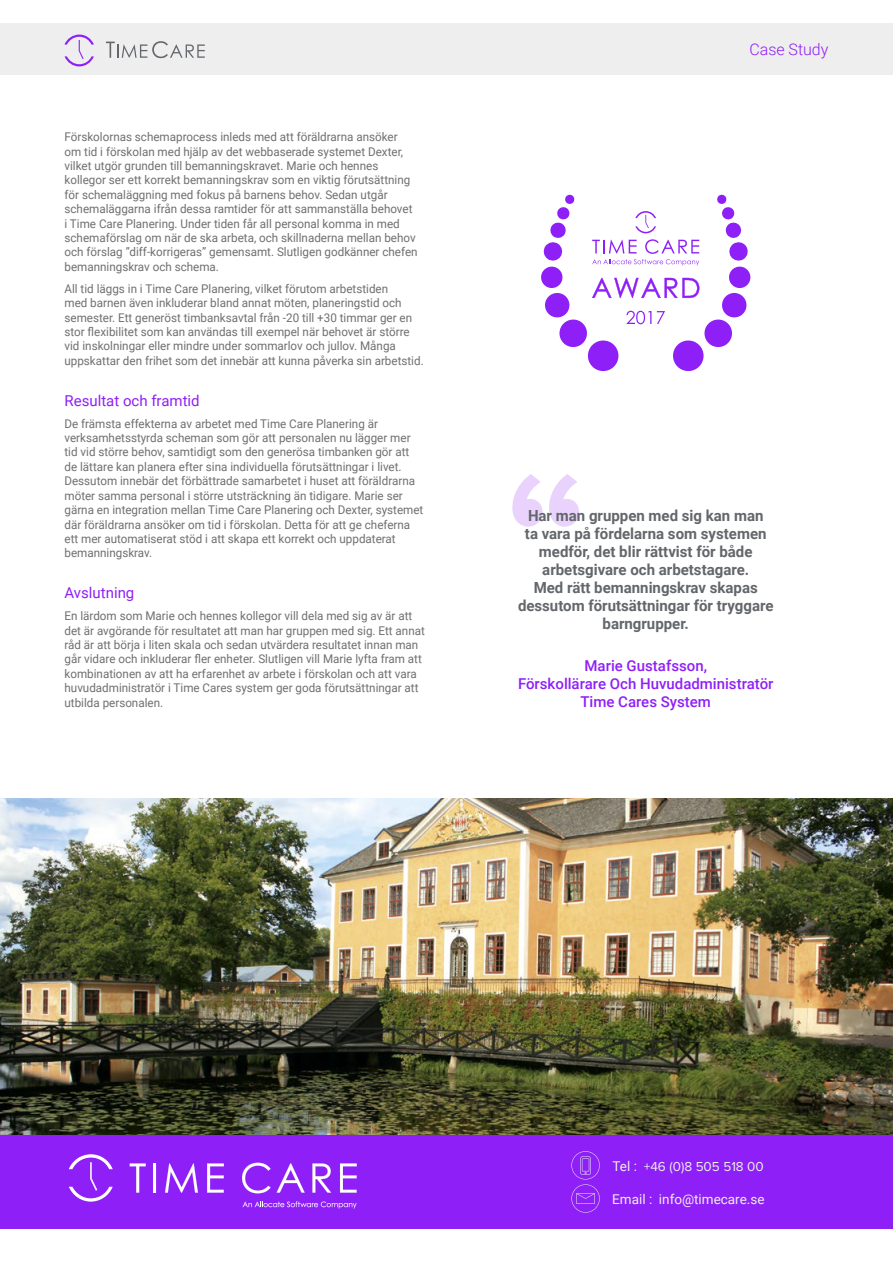
<style>
.page{position:relative;width:893px;height:1263px;background:#fff}
.page>*{position:absolute;margin:0;border:0;box-sizing:border-box;transform-origin:0 0}
.t1{font:700 183.6px "Proxima Nova";color:#8f1ff7}
.t2{font:300 16.05px "Roboto";color:#8f1ff7}
.t3{font:700 15.3px/18px "Roboto";color:#63666a;text-align:center}
.t4{font:500 15px/18px "Roboto";color:#8f1ff7;text-align:center}
.t5{font:15px "Roboto";color:#8f1ff7}
.t6{font:13.5px "Roboto";color:#eee}
.t7{font:13.5px "Proxima Nova";color:#eee}
.t8{font:12px/14.4px "Roboto";color:#706f6f}
.s1{font-family:"Roboto"}
</style>
<div class="page">
<img style="left:0;top:798px;width:893px;height:337px">
<div style="left:0;top:24px;width:893px;height:51px;background:#eee"></div>
<div style="left:0;top:1135px;width:893px;height:94px;background:#8f1ff7"></div>
<svg style="left:571px;top:1151px;width:29px;height:62px"></svg>
<svg style="left:130px;top:1163px;width:16px;height:30px"></svg>
<hr style="left:153px;top:1163px;width:3px;height:30px;background:#fff">
<svg style="left:165px;top:1163px;width:33px;height:30px"></svg>
<svg style="left:207px;top:1163px;width:17px;height:30px"></svg>
<svg style="left:242px;top:1163px;width:63px;height:30px"></svg>
<svg style="left:312px;top:1163px;width:19px;height:30px"></svg>
<svg style="left:340px;top:1163px;width:17px;height:30px"></svg>
<svg style="left:243px;top:1201px;width:114px;height:7px"></svg>
<svg style="left:69px;top:1154px;width:44px;height:47px"></svg>
<svg style="left:106px;top:41px;width:99px;height:17px"></svg>
<svg style="left:65px;top:35px;width:29px;height:31px"></svg>
<svg style="left:541px;top:194px;width:210px;height:177px"></svg>
<p class="t8" style="left:64px;top:129px;width:355px">Förskolornas schemaprocess inleds med att föräldrarna ansöker<br>om tid i förskolan med hjälp av det webbaserade systemet Dexter, vilket utgör grunden till bemanningskravet. Marie och hennes kollegor ser ett korrekt bemanningskrav som en viktig förutsättning för schemaläggning med fokus på barnens behov. Sedan utgår schemaläggarna ifrån dessa ramtider för att sammanställa behovet i Time Care Planering. Under tiden får all personal komma in med schemaförslag om när de ska arbeta, och skillnaderna mellan behov och förslag ”diff-korrigeras” gemensamt. Slutligen godkänner chefen bemanningskrav och schema.</p>
<p class="t8" style="left:64px;top:281px;width:361px">All tid läggs in i Time Care Planering, vilket förutom arbetstiden<br>med barnen även inkluderar bland annat möten, planeringstid och semester. Ett generöst timbanksavtal från -20 till +30 timmar ger en stor flexibilitet som kan användas till exempel när behovet är större vid inskolningar eller mindre under sommarlov och jullov. Många uppskattar den frihet som det innebär att kunna påverka sin arbetstid.</p>
<p class="t5" style="left:65px;top:390px;width:137px">Resultat och framtid</p>
<p class="t8" style="left:64px;top:416px;width:360px">De främsta effekterna av arbetet med Time Care Planering är verksamhetsstyrda scheman som gör att personalen nu lägger mer tid vid större behov, samtidigt som den generösa timbanken gör att de lättare kan planera efter sina individuella förutsättningar i livet.<br>Dessutom innebär det förbättrade samarbetet i huset att föräldrarna möter samma personal i större utsträckning än tidigare. Marie ser gärna en integration mellan Time Care Planering och Dexter, systemet där föräldrarna ansöker om tid i förskolan. Detta för att ge cheferna ett mer automatiserat stöd i att skapa ett korrekt och uppdaterat bemanningskrav.</p>
<p class="t5" style="left:64px;top:582px;width:71px">Avslutning</p>
<p class="t8" style="left:64px;top:608px;width:362px">En lärdom som Marie och hennes kollegor vill dela med sig av är att det är avgörande för resultatet att man har gruppen med sig. Ett annat råd är att börja i liten skala och sedan utvärdera resultatet innan man går vidare och inkluderar fler enheter. Slutligen vill Marie lyfta fram att kombinationen av att ha erfarenhet av arbete i förskolan och att vara huvudadministratör i Time Cares system ger goda förutsättningar att utbilda personalen.</p>
<h2 class="t2" style="left:749px;top:38px;width:81px">Case Study</h2>
<h1 class="t1" style="left:505px;top:400px;width:84px">“</h1>
<p class="t3" style="left:518px;top:506px;width:257px">Har man gruppen med sig kan man<br>ta vara på fördelarna som systemen medför, det blir rättvist för både arbetsgivare och arbetstagare.<br>Med rätt bemanningskrav skapas dessutom förutsättningar för tryggare barngrupper.</p>
<p class="t4" style="left:518px;top:656px;width:257px">Marie Gustafsson,<br>Förskollärare Och Huvudadministratör<br>Time Cares System</p>
<p class="t7" style="left:612px;top:1156px;width:153px"><span class="s1">Tel :</span> +46 (0)8 505 518 00</p>
<p class="t6" style="left:612px;top:1189px;width:154px">Email : info@timecare.se</p>
</div>
